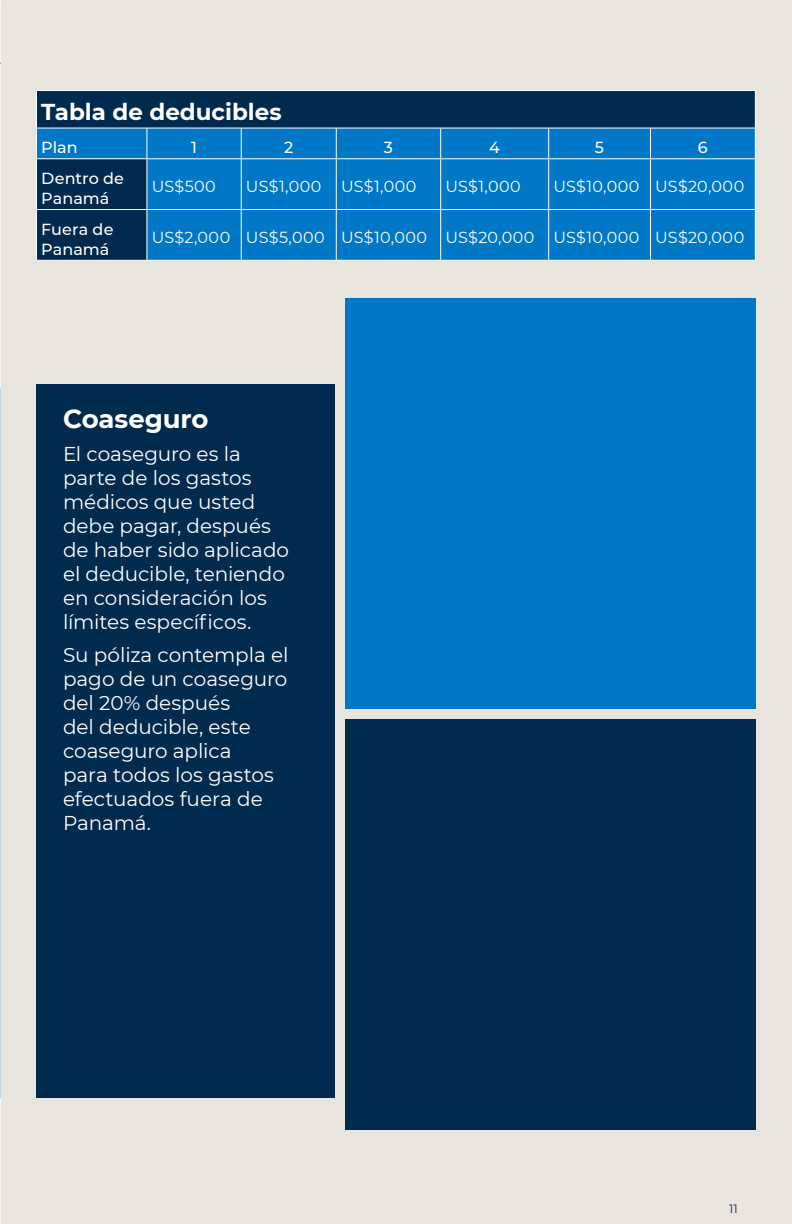
<style>
.page{position:relative;width:792px;height:1224px;background:#fff}
.page>*{position:absolute;margin:0;border:0;box-sizing:border-box;transform-origin:0 0}
.t1{font:700 26px "Montserrat";letter-spacing:-.01em;color:#fff}
.t2{font:700 23px "Montserrat";color:#fff}
.t3{font:20px/24px "Montserrat";color:#fff}
.t4{font:16px "Montserrat";letter-spacing:.03em;color:#fff}
.t5{font:500 16px/20px "Montserrat";letter-spacing:.005em;color:#fff}
.t6{font:12px "Montserrat";color:#002a4e}
</style>
<div class="page">
<hr style="left:0;top:63px;width:702px;height:1px;background:#0078c7">
<div style="left:1px;top:0;width:791px;height:1224px;background:#e8e5df"></div>
<div style="left:36px;top:384px;width:298px;height:714px;background:#002a4e"></div>
<div style="left:37px;top:91px;width:718px;height:37px;background:#002a4e"></div>
<svg style="left:37px;top:129px;width:718px;height:131px;background:#016fb8"></svg>
<hr style="left:36px;top:90px;width:111px;height:1px;background:#fff">
<hr style="left:36px;top:91px;width:1px;height:37px;background:#fff">
<hr style="left:147px;top:90px;width:94px;height:1px;background:#fff">
<hr style="left:241px;top:90px;width:95px;height:1px;background:#fff">
<hr style="left:336px;top:90px;width:105px;height:1px;background:#fff">
<hr style="left:441px;top:90px;width:108px;height:1px;background:#fff">
<hr style="left:549px;top:90px;width:101px;height:1px;background:#fff">
<hr style="left:650px;top:90px;width:106px;height:1px;background:#fff">
<hr style="left:755px;top:91px;width:1px;height:37px;background:#fff">
<hr style="left:36px;top:128px;width:111px;height:1px;background:#fff">
<svg style="left:36px;top:129px;width:1px;height:29px"></svg>
<hr style="left:147px;top:128px;width:94px;height:1px;background:#fff">
<svg style="left:146px;top:129px;width:1px;height:29px"></svg>
<hr style="left:241px;top:128px;width:95px;height:1px;background:#fff">
<svg style="left:241px;top:129px;width:1px;height:29px"></svg>
<hr style="left:336px;top:128px;width:105px;height:1px;background:#fff">
<svg style="left:336px;top:129px;width:1px;height:29px"></svg>
<hr style="left:441px;top:128px;width:108px;height:1px;background:#fff">
<svg style="left:440px;top:129px;width:1px;height:29px"></svg>
<hr style="left:549px;top:128px;width:101px;height:1px;background:#fff">
<svg style="left:548px;top:129px;width:1px;height:29px"></svg>
<hr style="left:650px;top:128px;width:106px;height:1px;background:#fff">
<svg style="left:650px;top:129px;width:1px;height:29px"></svg>
<svg style="left:755px;top:129px;width:1px;height:29px"></svg>
<hr style="left:36px;top:158px;width:111px;height:1px;background:#fff">
<hr style="left:36px;top:159px;width:1px;height:50px;background:#fff">
<hr style="left:147px;top:158px;width:94px;height:1px;background:#fff">
<hr style="left:146px;top:159px;width:1px;height:50px;background:#fff">
<hr style="left:241px;top:158px;width:95px;height:1px;background:#fff">
<hr style="left:241px;top:159px;width:1px;height:50px;background:#fff">
<hr style="left:336px;top:158px;width:105px;height:1px;background:#fff">
<hr style="left:336px;top:159px;width:1px;height:50px;background:#fff">
<hr style="left:441px;top:158px;width:108px;height:1px;background:#fff">
<hr style="left:440px;top:159px;width:1px;height:50px;background:#fff">
<hr style="left:549px;top:158px;width:101px;height:1px;background:#fff">
<hr style="left:548px;top:159px;width:1px;height:50px;background:#fff">
<hr style="left:650px;top:158px;width:106px;height:1px;background:#fff">
<hr style="left:650px;top:159px;width:1px;height:50px;background:#fff">
<hr style="left:755px;top:159px;width:1px;height:50px;background:#fff">
<hr style="left:36px;top:209px;width:111px;height:1px;background:#fff">
<hr style="left:36px;top:210px;width:1px;height:50px;background:#fff">
<hr style="left:147px;top:209px;width:94px;height:1px;background:#fff">
<hr style="left:146px;top:210px;width:1px;height:50px;background:#fff">
<hr style="left:241px;top:209px;width:95px;height:1px;background:#fff">
<hr style="left:241px;top:210px;width:1px;height:50px;background:#fff">
<hr style="left:336px;top:209px;width:105px;height:1px;background:#fff">
<hr style="left:336px;top:210px;width:1px;height:50px;background:#fff">
<hr style="left:441px;top:209px;width:108px;height:1px;background:#fff">
<hr style="left:440px;top:210px;width:1px;height:50px;background:#fff">
<hr style="left:549px;top:209px;width:101px;height:1px;background:#fff">
<hr style="left:548px;top:210px;width:1px;height:50px;background:#fff">
<hr style="left:650px;top:209px;width:106px;height:1px;background:#fff">
<hr style="left:650px;top:210px;width:1px;height:50px;background:#fff">
<hr style="left:755px;top:210px;width:1px;height:50px;background:#fff">
<hr style="left:36px;top:260px;width:111px;height:1px;background:#fff">
<hr style="left:147px;top:260px;width:94px;height:1px;background:#fff">
<hr style="left:241px;top:260px;width:95px;height:1px;background:#fff">
<hr style="left:336px;top:260px;width:105px;height:1px;background:#fff">
<hr style="left:441px;top:260px;width:108px;height:1px;background:#fff">
<hr style="left:549px;top:260px;width:101px;height:1px;background:#fff">
<hr style="left:650px;top:260px;width:106px;height:1px;background:#fff">
<div style="left:346px;top:298px;width:410px;height:410px;background:#0078c7"></div>
<div style="left:346px;top:720px;width:410px;height:410px;background:#002a4e"></div>
<p class="t2" style="left:41px;top:96px;width:242px">Tabla de deducibles</p>
<p class="t5" style="left:41px;top:137px;width:38px">Plan</p>
<p class="t5" style="left:191px;top:137px;width:7px">1</p>
<p class="t5" style="left:284px;top:137px;width:11px">2</p>
<p class="t5" style="left:384px;top:137px;width:11px">3</p>
<p class="t5" style="left:489px;top:137px;width:12px">4</p>
<p class="t5" style="left:595px;top:137px;width:11px">5</p>
<p class="t5" style="left:698px;top:137px;width:11px">6</p>
<p class="t5" style="left:41px;top:168px;width:84px">Dentro de<br>Panamá</p>
<p class="t4" style="left:152px;top:175px;width:66px">US$500</p>
<p class="t4" style="left:246px;top:175px;width:172px">US$1,000 US$1,000</p>
<p class="t4" style="left:445px;top:175px;width:77px">US$1,000</p>
<p class="t4" style="left:553px;top:175px;width:192px">US$10,000 US$20,000</p>
<p class="t5" style="left:41px;top:218px;width:74px">Fuera de<br>Panamá</p>
<p class="t4" style="left:152px;top:226px;width:594px">US$2,000 US$5,000 US$10,000 US$20,000 US$10,000 US$20,000</p>
<h1 class="t1" style="left:63px;top:400px;width:147px">Coaseguro</h1>
<p class="t3" style="left:63px;top:441px;width:228px">El coaseguro es la parte de los gastos médicos que usted debe pagar, después de haber sido aplicado el deducible, teniendo en consideración los límites específicos.</p>
<p class="t3" style="left:63px;top:642px;width:227px">Su póliza contempla el pago de un coaseguro del 20% después<br>del deducible, este coaseguro aplica<br>para todos los gastos efectuados fuera de<br>Panamá.</p>
<p class="t6" style="left:729px;top:1201px;width:10px">11</p>
</div>
